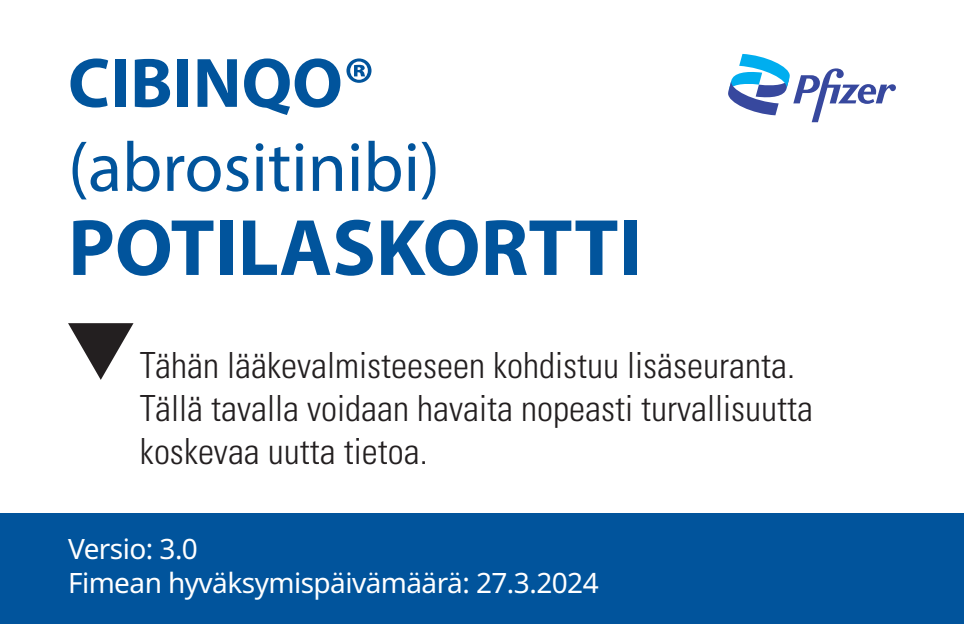
<style>
.page{position:relative;width:964px;height:624px;background:#fff}
.page>*{position:absolute;margin:0;border:0;box-sizing:border-box;transform-origin:0 0}
.t1{font:700 80.8px "Myriad Pro";color:#01549c}
.t2{font:70.4px/84px "Myriad Pro";color:#01549c}
.t3{font:300 condensed 36px/43.2px "Univers LT Std";color:#231f20}
.t4{font:28px "Noto Sans";letter-spacing:-.02em;color:#fff}
.s1{font-weight:700}
</style>
<div class="page">
<div style="left:0;top:514px;width:964px;height:110px;background:#01549c"></div>
<svg style="left:728px;top:54px;width:168px;height:68px"></svg>
<svg style="left:68px;top:323px;width:65px;height:57px"></svg>
<p class="t2" style="left:68px;top:40px;width:373px"><span class="s1">CIBINQO® </span>(abrositinibi)</p>
<p class="t1" style="left:68px;top:195px;width:575px">POTILASKORTTI</p>
<p class="t3" style="left:140px;top:343px;width:674px">Tähän lääkevalmisteeseen kohdistuu lisäseuranta.<br>Tällä tavalla voidaan havaita nopeasti turvallisuutta</p>
<p class="t3" style="left:140px;top:430px;width:289px">koskevaa uutta tietoa.</p>
<p class="t4" style="left:68px;top:529px;width:131px">Versio: 3.0</p>
<p class="t4" style="left:68px;top:563px;width:532px">Fimean hyväksymispäivämäärä: 27.3.2024</p>
</div>
